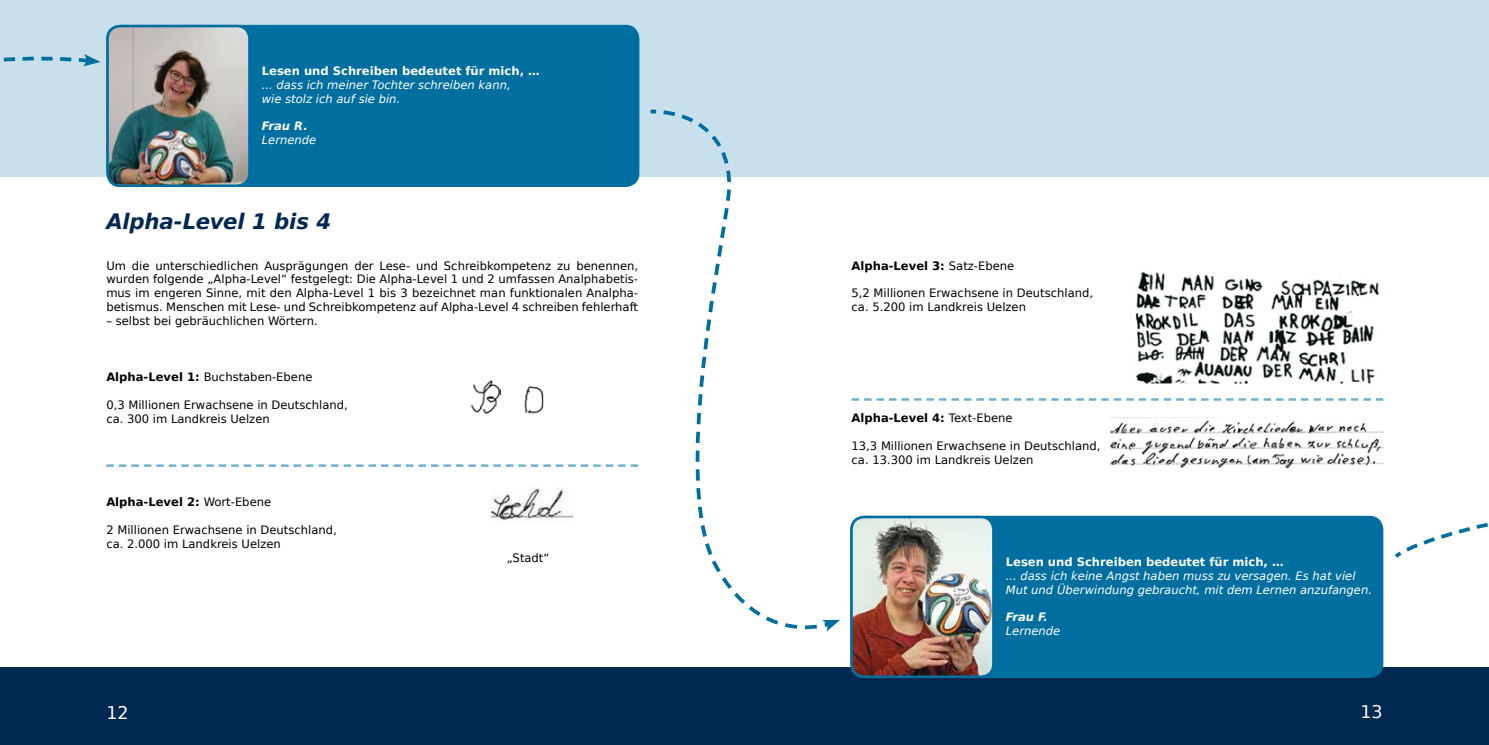
<style>
.page{position:relative;width:1489px;height:745px;background:#fff}
.page>*{position:absolute;margin:0;border:0;box-sizing:border-box;transform-origin:0 0}
.t1{font:italic 700 21.25px "DejaVu Sans";letter-spacing:-.01em;color:#002851}
.t2{font:17.5px "DejaVu Sans";color:#fff}
.t3{font:11.5px/13.9px "DejaVu Sans";color:#000}
.t4{font:italic 11.5px/13.9px "DejaVu Sans";color:#fff}
.t5{font:700 11.5px "DejaVu Sans";color:#000}
.t6{font:700 11.5px "DejaVu Sans";color:#fff}
.t7{font:italic 700 11.5px "DejaVu Sans";color:#fff}
.s1{font-weight:700}
.s2{font-weight:400}
</style>
<div class="page">
<div style="left:0;top:0;width:1488px;height:177px;background:#c8e0ec"></div>
<img style="left:1135px;top:271px;width:244px;height:113px">
<img style="left:1109px;top:417px;width:274px;height:52px">
<svg style="left:851px;top:398px;width:532px;height:2px"></svg>
<img style="left:491px;top:487px;width:81px;height:34px">
<svg style="left:106px;top:464px;width:532px;height:2px"></svg>
<svg style="left:3px;top:54px;width:97px;height:13px"></svg>
<svg style="left:650px;top:109px;width:81px;height:464px"></svg>
<svg style="left:718px;top:572px;width:122px;height:59px"></svg>
<svg style="left:1395px;top:523px;width:93px;height:35px"></svg>
<img style="left:470px;top:380px;width:30px;height:34px">
<img style="left:524px;top:386px;width:20px;height:28px">
<div style="left:0;top:666px;width:1488px;height:78px;background:#002851"></div>
<div style="left:851px;top:516px;width:530px;height:160px;background:#006f9f;border-radius:13px"></div>
<div style="left:850px;top:515px;width:533px;height:162px;border:2px solid #006f9f;border-radius:13px"></div>
<img style="left:851px;top:516px;width:142px;height:160px">
<div style="left:850px;top:515px;width:144px;height:162px;border:2px solid #006f9f;border-radius:13px"></div>
<div style="left:108px;top:26px;width:530px;height:160px;background:#006f9f;border-radius:13px"></div>
<div style="left:106px;top:25px;width:533px;height:162px;border:2px solid #006f9f;border-radius:13px"></div>
<img style="left:109px;top:26px;width:140px;height:160px">
<div style="left:106px;top:25px;width:145px;height:162px;border:2px solid #006f9f;border-radius:13px"></div>
<p class="t6" style="left:262px;top:61px;width:279px">Lesen und Schreiben bedeutet für mich, …</p>
<p class="t4" style="left:262px;top:78px;width:250px">... dass ich meiner Tochter schreiben kann, wie stolz ich auf sie bin.</p>
<p class="t7" style="left:262px;top:117px;width:47px">Frau R.</p>
<p class="t4" style="left:262px;top:133px;width:56px">Lernende</p>
<h1 class="t1" style="left:106px;top:205px;width:226px">Alpha-Level 1 bis 4</h1>
<p class="t3" style="left:106px;top:258px;width:533px;text-align:justify">Um die unterschiedlichen Ausprägungen der Lese- und Schreibkompetenz zu benennen, wurden folgende „Alpha-Level“ festgelegt: Die Alpha-Level 1 und 2 umfassen Analphabetis&shy;mus im engeren Sinne, mit den Alpha-Level 1 bis 3 bezeichnet man funktionalen Analpha&shy;betismus. Menschen mit Lese- und Schreibkompetenz auf Alpha-Level 4 schreiben fehlerhaft</p>
<p class="t3" style="left:106px;top:313px;width:213px">– selbst bei gebräuchlichen Wörtern.</p>
<p class="t3" style="left:106px;top:370px;width:208px"><span class="s1">Alpha-Level 1:</span> Buchstaben-Ebene</p>
<p class="t3" style="left:106px;top:397px;width:243px">0,3 Millionen Erwachsene in Deutschland, ca. 300 im Landkreis Uelzen</p>
<p class="t5" style="left:106px;top:492px;width:166px">Alpha-Level 2: <span class="s2">Wort-Ebene</span></p>
<p class="t3" style="left:106px;top:522px;width:232px">2 Millionen Erwachsene in Deutschland, ca. 2.000 im Landkreis Uelzen</p>
<p class="t3" style="left:506px;top:550px;width:44px">„Stadt“</p>
<p class="t5" style="left:851px;top:256px;width:164px">Alpha-Level 3: <span class="s2">Satz-Ebene</span></p>
<p class="t3" style="left:851px;top:286px;width:243px">5,2 Millionen Erwachsene in Deutschland, ca. 5.200 im Landkreis Uelzen</p>
<p class="t5" style="left:851px;top:408px;width:163px">Alpha-Level 4: <span class="s2">Text-Ebene</span></p>
<p class="t3" style="left:851px;top:438px;width:250px">13,3 Millionen Erwachsene in Deutschland, ca. 13.300 im Landkreis Uelzen</p>
<p class="t6" style="left:1005px;top:552px;width:279px">Lesen und Schreiben bedeutet für mich, …</p>
<p class="t4" style="left:1005px;top:568px;width:368px">... dass ich keine Angst haben muss zu versagen. Es hat viel<br>Mut und Überwindung gebraucht, mit dem Lernen anzufangen.</p>
<p class="t7" style="left:1005px;top:608px;width:44px">Frau F.</p>
<p class="t4" style="left:1005px;top:624px;width:56px">Lernende</p>
<h2 class="t2" style="left:106px;top:697px;width:24px">12</h2>
<h2 class="t2" style="left:1360px;top:697px;width:24px">13</h2>
</div>
